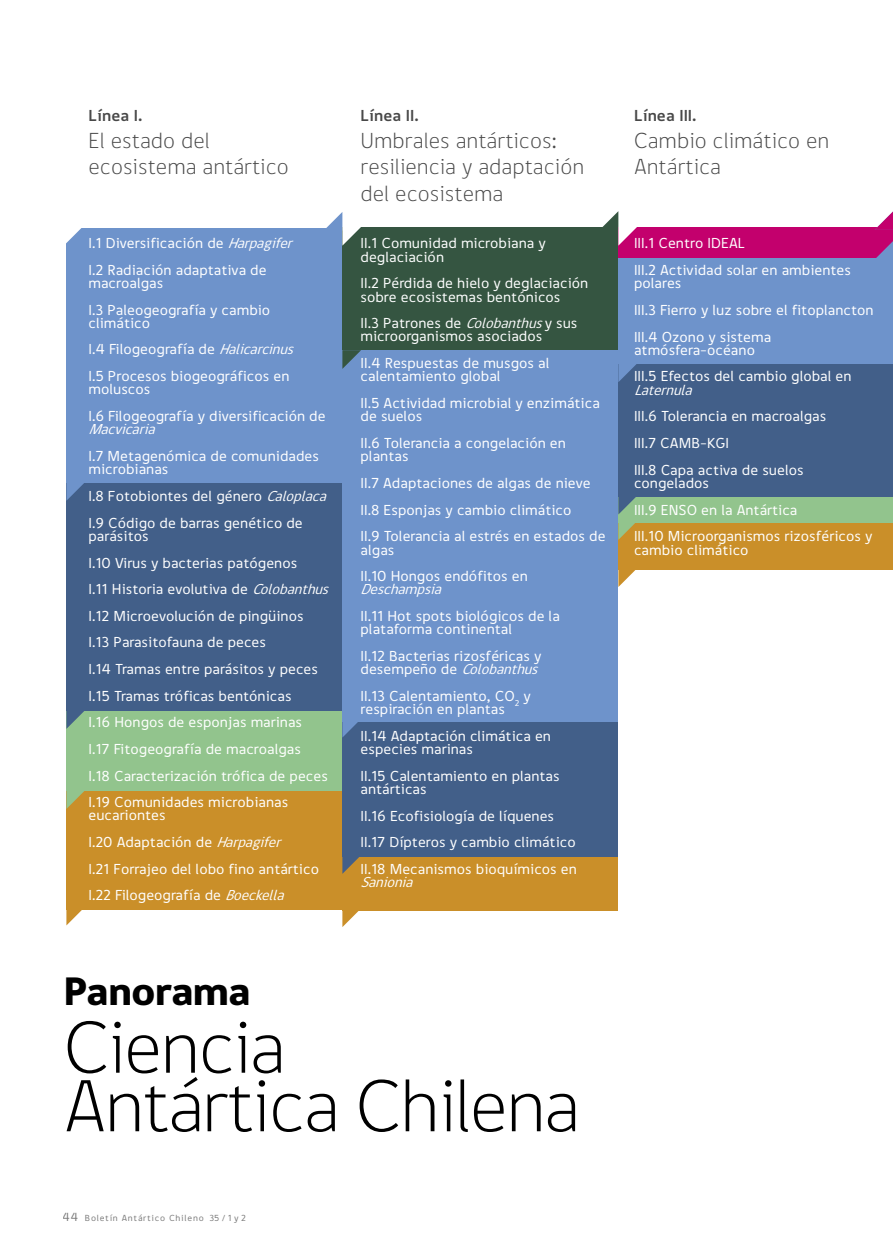
<style>
.page{position:relative;width:893px;height:1251px;background:#fff}
.page>*{position:absolute;margin:0;border:0;box-sizing:border-box;transform-origin:0 0}
.t1{font:100 75px/58.5px "Digna";letter-spacing:-.03em;color:#000}
.t2{font:800 40.5px "Digna";letter-spacing:-.035em;color:#000}
.t3{font:100 22.2px/26.5px "Digna";color:#484848}
.t4{font:700 16.2px "Digna";color:#484848}
.t5{font:14.85px/26.5px "Digna";color:#fff}
.t6{font:italic 14.85px "gob CL";color:#fff}
.t7{font:9px "Digna";letter-spacing:.08em;color:#7c7c7c}
.s1{font-family:"gob CL";font-style:italic}
.s2{font-size:12px}
</style>
<div class="page">
<div style="left:342px;top:856px;width:276px;height:54px;background:#ca8f29"></div>
<div style="left:618px;top:521px;width:275px;height:48px;background:#ca8f29"></div>
<svg style="left:618px;top:569px;width:19px;height:18px"></svg>
<div style="left:618px;top:350px;width:275px;height:147px;background:#425f89"></div>
<div style="left:342px;top:718px;width:276px;height:138px;background:#425f89"></div>
<div style="left:66px;top:776px;width:276px;height:134px;background:#ca8f29"></div>
<div style="left:66px;top:680px;width:276px;height:110px;background:#92c48d"></div>
<div style="left:66px;top:455px;width:276px;height:255px;background:#425f89"></div>
<div style="left:66px;top:228px;width:276px;height:254px;background:#6e93cb"></div>
<div style="left:342px;top:350px;width:276px;height:371px;background:#6e93cb"></div>
<div style="left:342px;top:228px;width:276px;height:122px;background:#355541"></div>
<div style="left:618px;top:228px;width:275px;height:135px;background:#6e93cb"></div>
<div style="left:618px;top:228px;width:275px;height:30px;background:#c3006d"></div>
<div style="left:618px;top:497px;width:275px;height:26px;background:#92c48d"></div>
<svg style="left:66px;top:228px;width:16px;height:16px"></svg>
<svg style="left:66px;top:910px;width:16px;height:15px"></svg>
<svg style="left:66px;top:790px;width:19px;height:18px"></svg>
<svg style="left:66px;top:710px;width:19px;height:18px"></svg>
<svg style="left:66px;top:482px;width:19px;height:18px"></svg>
<svg style="left:342px;top:350px;width:19px;height:19px"></svg>
<svg style="left:342px;top:721px;width:19px;height:16px"></svg>
<svg style="left:342px;top:910px;width:19px;height:16px"></svg>
<svg style="left:618px;top:363px;width:19px;height:19px"></svg>
<svg style="left:618px;top:497px;width:18px;height:17px"></svg>
<svg style="left:618px;top:523px;width:17px;height:16px"></svg>
<svg style="left:600px;top:211px;width:37px;height:34px"></svg>
<svg style="left:326px;top:212px;width:35px;height:33px"></svg>
<svg style="left:875px;top:211px;width:18px;height:19px"></svg>
<svg style="left:876px;top:241px;width:17px;height:17px"></svg>
<svg style="left:342px;top:856px;width:19px;height:17px"></svg>
<p class="t4" style="left:88px;top:105px;width:56px">Línea I.</p>
<h3 class="t3" style="left:88px;top:127px;width:202px">El estado del ecosistema antártico</h3>
<p class="t5" style="left:88px;top:229px;width:205px">I.1 Diversificación de <span class="s1">Harpagifer<br></span>I.2 Radiación adaptativa de</p>
<p class="t5" style="left:88px;top:269px;width:183px">macroalgas<br>I.3 Paleogeografía y cambio</p>
<p class="t5" style="left:88px;top:309px;width:206px">climático<br>I.4 Filogeografía de <span class="s1">Halicarcinus<br></span>I.5 Procesos biogeográficos en</p>
<p class="t5" style="left:88px;top:376px;width:239px">moluscos<br>I.6 Filogeografía y diversificación de</p>
<p class="t6" style="left:88px;top:420px;width:68px">Macvicaria</p>
<p class="t5" style="left:88px;top:449px;width:232px;line-height:13.4px">I.7 Metagenómica de comunidades microbianas</p>
<p class="t5" style="left:88px;top:482px;width:239px">I.8 Fotobiontes del género <span class="s1">Caloplaca<br></span>I.9 Código de barras genético de</p>
<p class="t5" style="left:88px;top:522px;width:241px">parásitos<br>I.10 Virus y bacterias patógenos<br>I.11 Historia evolutiva de <span class="s1">Colobanthus<br></span>I.12 Microevolución de pingüinos<br>I.13 Parasitofauna de peces<br>I.14 Tramas entre parásitos y peces<br>I.15 Tramas tróficas bentónicas<br>I.16 Hongos de esponjas marinas<br>I.17 Fitogeografía de macroalgas<br>I.18 Caracterización trófica de peces<br>I.19 Comunidades microbianas</p>
<p class="t5" style="left:88px;top:801px;width:232px">eucariontes<br>I.20 Adaptación de <span class="s1">Harpagifer<br></span>I.21 Forrajeo del lobo fino antártico<br>I.22 Filogeografía de <span class="s1">Boeckella</span></p>
<p class="t4" style="left:361px;top:105px;width:60px">Línea II.</p>
<h3 class="t3" style="left:361px;top:127px;width:225px">Umbrales antárticos: resiliencia y adaptación del ecosistema</h3>
<p class="t5" style="left:361px;top:236px;width:187px;line-height:13.4px">II.1 Comunidad microbiana y deglaciación</p>
<p class="t5" style="left:361px;top:276px;width:229px;line-height:13.4px">II.2 Pérdida de hielo y deglaciación sobre ecosistemas bentónicos</p>
<p class="t5" style="left:361px;top:316px;width:218px;line-height:13.4px">II.3 Patrones de <span class="s1">Colobanthus</span> y sus microorganismos asociados</p>
<p class="t5" style="left:361px;top:356px;width:190px;line-height:13.4px">II.4 Respuestas de musgos al calentamiento global</p>
<p class="t5" style="left:361px;top:396px;width:241px;line-height:13.4px">II.5 Actividad microbial y enzimática de suelos</p>
<p class="t5" style="left:361px;top:436px;width:207px;line-height:13.4px">II.6 Tolerancia a congelación en plantas</p>
<p class="t5" style="left:361px;top:469px;width:246px">II.7 Adaptaciones de algas de nieve<br>II.8 Esponjas y cambio climático<br>II.9 Tolerancia al estrés en estados de</p>
<p class="t5" style="left:361px;top:536px;width:169px">algas<br>II.10 Hongos endófitos en</p>
<p class="t6" style="left:361px;top:580px;width:82px">Deschampsia</p>
<p class="t5" style="left:361px;top:609px;width:201px;line-height:13.4px">II.11 Hot spots biológicos de la plataforma continental</p>
<p class="t5" style="left:361px;top:649px;width:182px;line-height:13.4px">II.12 Bacterias rizosféricas y desempeño de <span class="s1">Colobanthus</span></p>
<p class="t5" style="left:361px;top:689px;width:172px;line-height:13.4px">II.13 Calentamiento, CO<sub>2</sub> y respiración en plantas</p>
<p class="t5" style="left:361px;top:728px;width:192px;line-height:13.4px">II.14 Adaptación climática en especies marinas</p>
<p class="t5" style="left:361px;top:768px;width:201px;line-height:13.4px">II.15 Calentamiento en plantas antárticas</p>
<p class="t5" style="left:361px;top:802px;width:218px">II.16 Ecofisiología de líquenes<br>II.17 Dípteros y cambio climático<br>II.18 Mecanismos bioquímicos en</p>
<p class="t6" style="left:361px;top:873px;width:53px">Sanionia</p>
<h2 class="t2" style="left:64px;top:965px;width:189px">Panorama</h2>
<h1 class="t1" style="left:64px;top:1018px;width:518px">Ciencia<br>Antártica Chilena</h1>
<p class="t4" style="left:634px;top:105px;width:64px">Línea III.</p>
<h3 class="t3" style="left:634px;top:127px;width:197px">Cambio climático en<br>Antártica</h3>
<p class="t5" style="left:634px;top:230px;width:219px">III.1 Centro IDEAL<br>III.2 Actividad solar en ambientes</p>
<p class="t5" style="left:634px;top:270px;width:241px">polares<br>III.3 Fierro y luz sobre el fitoplancton<br>III.4 Ozono y sistema</p>
<p class="t5" style="left:634px;top:336px;width:219px">atmósfera-océano<br>III.5 Efectos del cambio global en</p>
<p class="t6" style="left:634px;top:381px;width:59px">Laternula</p>
<p class="t5" style="left:634px;top:403px;width:194px">III.6 Tolerancia en macroalgas<br>III.7 CAMB-KGI<br>III.8 Capa activa de suelos</p>
<p class="t5" style="left:634px;top:469px;width:240px">congelados<br>III.9 ENSO en la Antártica<br>III.10 Microorganismos rizosféricos y</p>
<p class="t5" style="left:634px;top:536px;width:116px">cambio climático</p>
<p class="t7" style="left:63px;top:1212px;width:184px"><span class="s2">44</span> Boletín Antártico Chileno 35 / 1 y 2</p>
</div>
